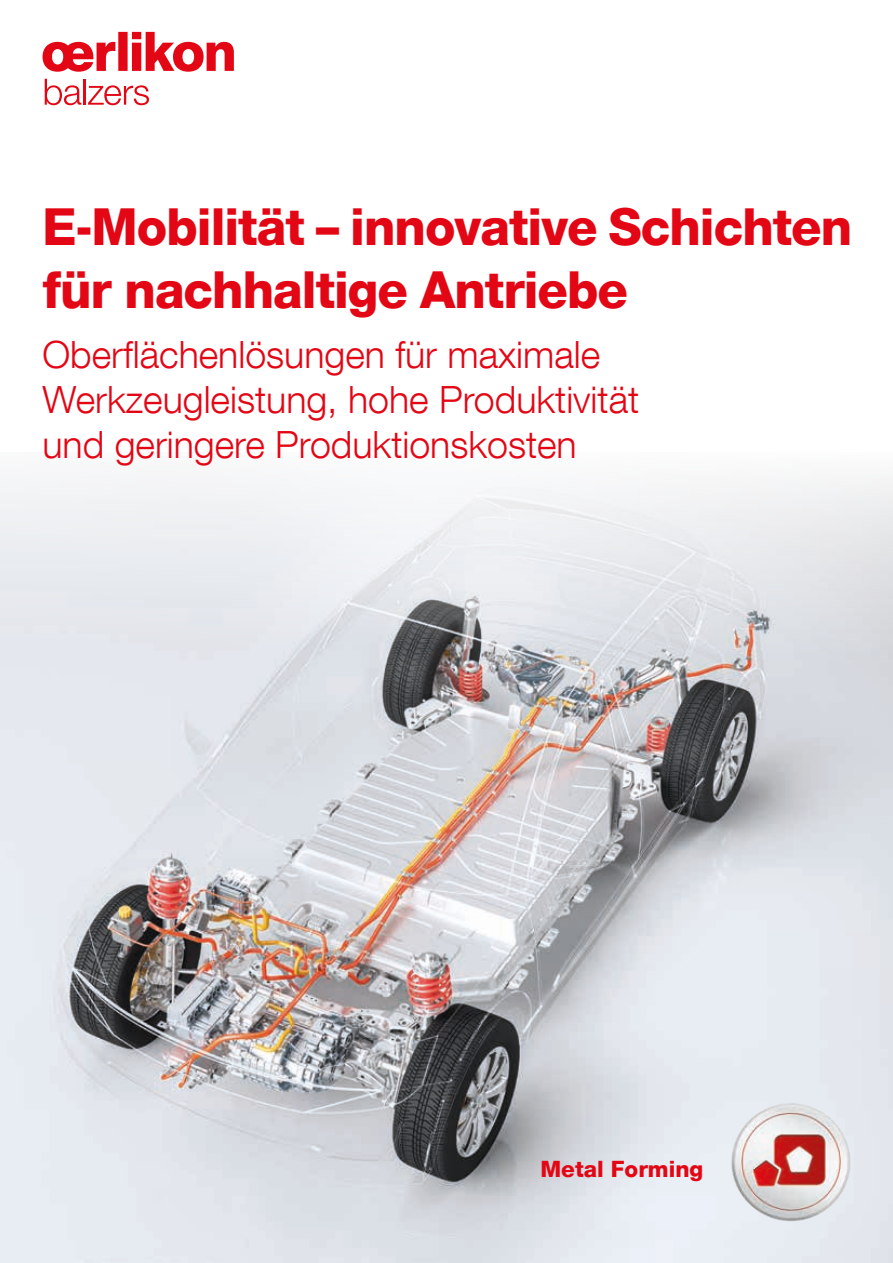
<style>
.page{position:relative;width:893px;height:1263px;background:#fff}
.page>*{position:absolute;margin:0;border:0;box-sizing:border-box;transform-origin:0 0}
.t1{font:800 51px/63px "Helvetica Neue LT Com";letter-spacing:-.02em;color:#e30614}
.t2{font:300 37.5px/45px "Helvetica Neue LT Com";color:#e30614}
.t3{font:800 22.5px "Helvetica Neue LT Com";color:#e30614}
</style>
<div class="page">
<img style="left:0;top:477px;width:893px;height:786px">
<svg style="left:43px;top:32px;width:191px;height:40px"></svg>
<svg style="left:45px;top:79px;width:36px;height:26px"></svg>
<hr style="left:83px;top:79px;width:3px;height:26px;background:#e30614">
<svg style="left:88px;top:85px;width:61px;height:20px"></svg>
<img style="left:730px;top:1100px;width:122px;height:123px">
<h1 class="t1" style="left:43px;top:195px;width:811px">E-Mobilität – innovative Schichten für nachhaltige Antriebe</h1>
<p class="t2" style="left:43px;top:331px;width:598px">Oberflächenlösungen für maximale<br>Werkzeugleistung, hohe Produktivität und geringere Produktionskosten</p>
<p class="t3" style="left:540px;top:1155px;width:164px">Metal Forming</p>
</div>
